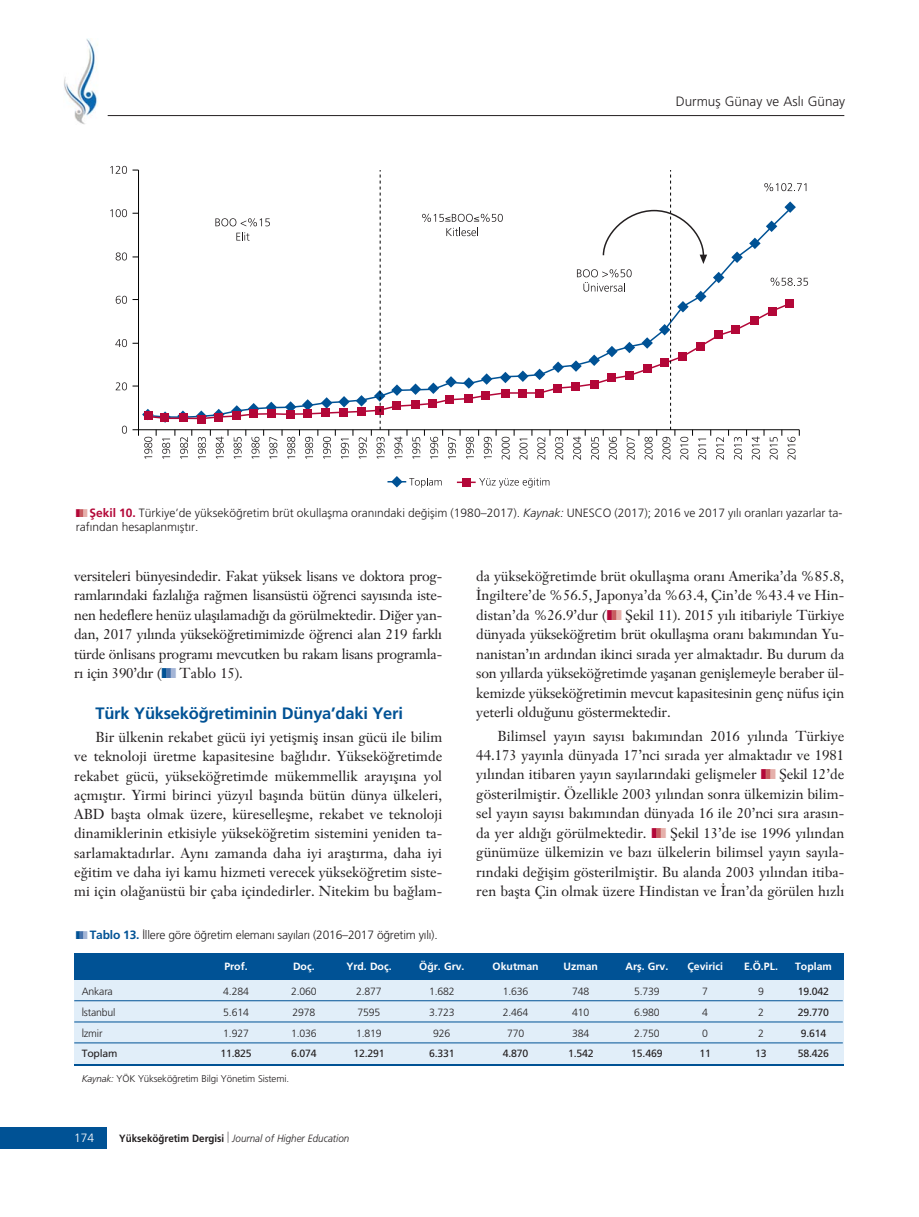
<style>
.page{position:relative;width:919px;height:1217px;background:#fff}
.page>*{position:absolute;margin:0;border:0;box-sizing:border-box;transform-origin:0 0}
.t1{font:700 16.5px "Frutiger";letter-spacing:-.015em;color:#005295}
.t2{font:14.25px/19.4px "Janson Text";color:#231f20;text-align:justify}
.t3{font:300 13.5px "Frutiger";color:#231f20}
.t4{font:300 12px/14.4px "Frutiger";color:#231f20}
.t5{font:300 12px "Frutiger";color:#fff}
.t6{font:300 10.5px "Frutiger";letter-spacing:-.015em;color:#231f20}
.t7{font:10.5px "Frutiger";letter-spacing:-.015em;color:#231f20}
.t8{font:700 10.5px "Frutiger";color:#fff}
.t9{font:italic 300 10.5px "Frutiger";color:#231f20;scale:.94 1}
.t10{font:300 9.75px "Frutiger";letter-spacing:-.015em;color:#231f20}
.s1{color:#b30738}
.s2{color:#c75c60}
.s3{color:#e5b0ab}
.s4{font-weight:700;color:#b30738}
.s5{font-style:italic}
.s6{color:#005295}
.s7{color:#4973ac}
.s8{color:#a4b5d6}
.s9{font-weight:700;color:#005295}
.s10{font-weight:700;font-style:normal}
</style>
<div class="page">
<div style="left:0;top:1127px;width:106px;height:21px;background:#005295"></div>
<img style="left:64px;top:38px;width:34px;height:87px">
<hr style="left:108px;top:115px;width:736px;height:1px;background:#231f20">
<div style="left:97px;top:107px;width:10px;height:9px;background:#fff"></div>
<svg style="left:387px;top:476px;width:54px;height:11px"></svg>
<svg style="left:457px;top:477px;width:92px;height:10px"></svg>
<div style="left:462px;top:478px;width:8px;height:8px;background:#b30738"></div>
<svg style="left:110px;top:166px;width:698px;height:293px"></svg>
<div style="left:74px;top:978px;width:770px;height:85px;background:#e1eef9"></div>
<div style="left:74px;top:953px;width:770px;height:26px;background:#005295"></div>
<hr style="left:74px;top:1063px;width:769px;height:2px;background:#005295">
<hr style="left:74px;top:1042px;width:768px;height:1px;background:#005295">
<hr style="left:74px;top:1000px;width:768px;height:1px;background:#005295">
<hr style="left:74px;top:1021px;width:768px;height:1px;background:#005295">
<p class="t3" style="left:675px;top:96px;width:171px">Durmufl Günay ve Asl› Günay</p>
<p class="t4" style="left:76px;top:506px;width:768px"><span class="s1">❚</span><span class="s2">❚</span><span class="s3">❚</span> <span class="s4">fiekil 10.</span> Türkiye’de yüksekö¤retim brüt okullaflma oran›ndaki de¤iflim (1980–2017). <span class="s5">Kaynak:</span> UNESCO (2017); 2016 ve 2017 y›l› oranlar› yazarlar ta&shy;raf›ndan hesaplanm›flt›r.</p>
<p class="t2" style="left:74px;top:567px;width:369px">versiteleri bünyesindedir. Fakat yüksek lisans ve doktora prog&shy;ramlar›ndaki fazlal›¤a ra¤men lisansüstü ö¤renci say›s›nda iste&shy;nen hedeflere henüz ulafl›lamad›¤› da görülmektedir. Di¤er yan&shy;dan, 2017 y›l›nda yüksekö¤retimimizde ö¤renci alan 219 farkl› türde önlisans program› mevcutken bu rakam lisans programla&shy;r› için 390’d›r (<span class="s6">❚</span><span class="s7">❚</span><span class="s8">❚</span> Tablo 15).</p>
<p class="t1" style="left:95px;top:706px;width:309px">Türk Yüksekö¤retiminin Dünya’daki Yeri</p>
<p class="t2" style="left:74px;top:728px;width:369px;text-indent:21px">Bir ülkenin rekabet gücü iyi yetiflmifl insan gücü ile bilim ve teknoloji üretme kapasitesine ba¤l›d›r. Yüksekö¤retimde rekabet gücü, yüksekö¤retimde mükemmellik aray›fl›na yol açm›flt›r. Yirmi birinci yüzy›l bafl›nda bütün dünya ülkeleri, ABD baflta olmak üzere, küreselleflme, rekabet ve teknoloji dinamiklerinin etkisiyle yüksekö¤retim sistemini yeniden ta&shy;sarlamaktad›rlar. Ayn› zamanda daha iyi araflt›rma, daha iyi e¤itim ve daha iyi kamu hizmeti verecek yüksekö¤retim siste&shy;mi için ola¤anüstü bir çaba içindedirler. Nitekim bu ba¤lam-</p>
<p class="t2" style="left:476px;top:567px;width:369px">da yüksekö¤retimde brüt okullaflma oran› Amerika’da %85.8, ‹ngiltere’de %56.5, Japonya’da %63.4, Çin’de %43.4 ve Hin&shy;distan’da %26.9’dur (<span class="s1">❚</span><span class="s2">❚</span><span class="s3">❚</span> fiekil 11). 2015 y›l› itibariyle Türkiye dünyada yüksekö¤retim brüt okullaflma oran› bak›m›ndan Yu&shy;nanistan’›n ard›ndan ikinci s›rada yer almaktad›r. Bu durum da son y›llarda yüksekö¤retimde yaflanan genifllemeyle beraber ül&shy;kemizde yüksekö¤retimin mevcut kapasitesinin genç nüfus için yeterli oldu¤unu göstermektedir.</p>
<p class="t2" style="left:476px;top:727px;width:369px;text-indent:21px">Bilimsel yay›n say›s› bak›m›ndan 2016 y›l›nda Türkiye 44.173 yay›nla dünyada 17’nci s›rada yer almaktad›r ve 1981 y›l›ndan itibaren yay›n say›lar›ndaki geliflmeler <span class="s1">❚</span><span class="s2">❚</span><span class="s3">❚</span> fiekil 12’de gösterilmifltir. Özellikle 2003 y›l›ndan sonra ülkemizin bilim&shy;sel yay›n say›s› bak›m›ndan dünyada 16 ile 20’nci s›ra aras›n&shy;da yer ald›¤› görülmektedir. <span class="s1">❚</span><span class="s2">❚</span><span class="s3">❚</span> fiekil 13’de ise 1996 y›l›ndan günümüze ülkemizin ve baz› ülkelerin bilimsel yay›n say›la&shy;r›ndaki de¤iflim gösterilmifltir. Bu alanda 2003 y›l›ndan itiba&shy;ren baflta Çin olmak üzere Hindistan ve ‹ran’da görülen h›zl›</p>
<p class="t4" style="left:76px;top:928px;width:363px"><span class="s6">❚</span><span class="s7">❚</span><span class="s8">❚</span> <span class="s9">Tablo 13.</span> ‹llere göre ö¤retim eleman› say›lar› (2016–2017 ö¤retim y›l›).</p>
<p class="t8" style="left:224px;top:962px;width:25px">Prof.</p>
<p class="t8" style="left:293px;top:962px;width:23px">Doç.</p>
<p class="t8" style="left:346px;top:962px;width:47px">Yrd. Doç.</p>
<p class="t8" style="left:419px;top:962px;width:47px">Ö¤r. Grv.</p>
<p class="t8" style="left:492px;top:962px;width:48px">Okutman</p>
<p class="t8" style="left:563px;top:962px;width:36px">Uzman</p>
<p class="t8" style="left:625px;top:962px;width:44px">Arfl. Grv.</p>
<p class="t8" style="left:687px;top:962px;width:37px">Çevirici</p>
<p class="t8" style="left:744px;top:962px;width:35px">E.Ö.PL.</p>
<p class="t8" style="left:795px;top:962px;width:38px">Toplam</p>
<p class="t6" style="left:82px;top:987px;width:33px">Ankara</p>
<p class="t6" style="left:223px;top:987px;width:27px">4.284</p>
<p class="t6" style="left:291px;top:987px;width:27px">2.060</p>
<p class="t6" style="left:356px;top:987px;width:27px">2.877</p>
<p class="t6" style="left:429px;top:987px;width:27px">1.682</p>
<p class="t6" style="left:503px;top:987px;width:27px">1.636</p>
<p class="t6" style="left:572px;top:987px;width:19px">748</p>
<p class="t6" style="left:634px;top:987px;width:27px">5.739</p>
<p class="t6" style="left:702px;top:987px;width:7px">7</p>
<p class="t6" style="left:758px;top:987px;width:7px">9</p>
<p class="t7" style="left:797px;top:987px;width:33px">19.042</p>
<p class="t6" style="left:82px;top:1007px;width:35px">‹stanbul</p>
<p class="t6" style="left:223px;top:1007px;width:27px">5.614</p>
<p class="t6" style="left:292px;top:1007px;width:24px">2978</p>
<p class="t6" style="left:357px;top:1007px;width:24px">7595</p>
<p class="t6" style="left:429px;top:1007px;width:27px">3.723</p>
<p class="t6" style="left:503px;top:1007px;width:27px">2.464</p>
<p class="t6" style="left:572px;top:1007px;width:19px">410</p>
<p class="t6" style="left:634px;top:1007px;width:27px">6.980</p>
<p class="t6" style="left:702px;top:1007px;width:7px">4</p>
<p class="t6" style="left:758px;top:1007px;width:7px">2</p>
<p class="t7" style="left:797px;top:1007px;width:33px">29.770</p>
<p class="t6" style="left:82px;top:1028px;width:22px">‹zmir</p>
<p class="t6" style="left:223px;top:1028px;width:27px">1.927</p>
<p class="t6" style="left:291px;top:1028px;width:27px">1.036</p>
<p class="t6" style="left:356px;top:1028px;width:27px">1.819</p>
<p class="t6" style="left:433px;top:1028px;width:19px">926</p>
<p class="t6" style="left:507px;top:1028px;width:19px">770</p>
<p class="t6" style="left:572px;top:1028px;width:19px">384</p>
<p class="t6" style="left:634px;top:1028px;width:27px">2.750</p>
<p class="t6" style="left:702px;top:1028px;width:7px">0</p>
<p class="t6" style="left:758px;top:1028px;width:7px">2</p>
<p class="t7" style="left:800px;top:1028px;width:27px">9.614</p>
<p class="t7" style="left:82px;top:1049px;width:37px">Toplam</p>
<p class="t7" style="left:220px;top:1049px;width:33px">11.825</p>
<p class="t7" style="left:291px;top:1049px;width:27px">6.074</p>
<p class="t7" style="left:353px;top:1049px;width:33px">12.291</p>
<p class="t7" style="left:429px;top:1049px;width:27px">6.331</p>
<p class="t7" style="left:503px;top:1049px;width:27px">4.870</p>
<p class="t7" style="left:568px;top:1049px;width:27px">1.542</p>
<p class="t7" style="left:631px;top:1049px;width:33px">15.469</p>
<p class="t7" style="left:699px;top:1049px;width:13px">11</p>
<p class="t7" style="left:755px;top:1049px;width:13px">13</p>
<p class="t7" style="left:797px;top:1049px;width:33px">58.426</p>
<p class="t10" style="left:82px;top:1074px;width:209px"><span class="s5">Kaynak:</span> YÖK Yüksekö¤retim Bilgi Yönetim Sistemi.</p>
<p class="t5" style="left:74px;top:1132px;width:22px">174</p>
<p class="t9" style="left:119px;top:1133px;width:246px"><span class="s10">Yüksekö¤retim Dergisi</span> Journal of Higher Education</p>
</div>
